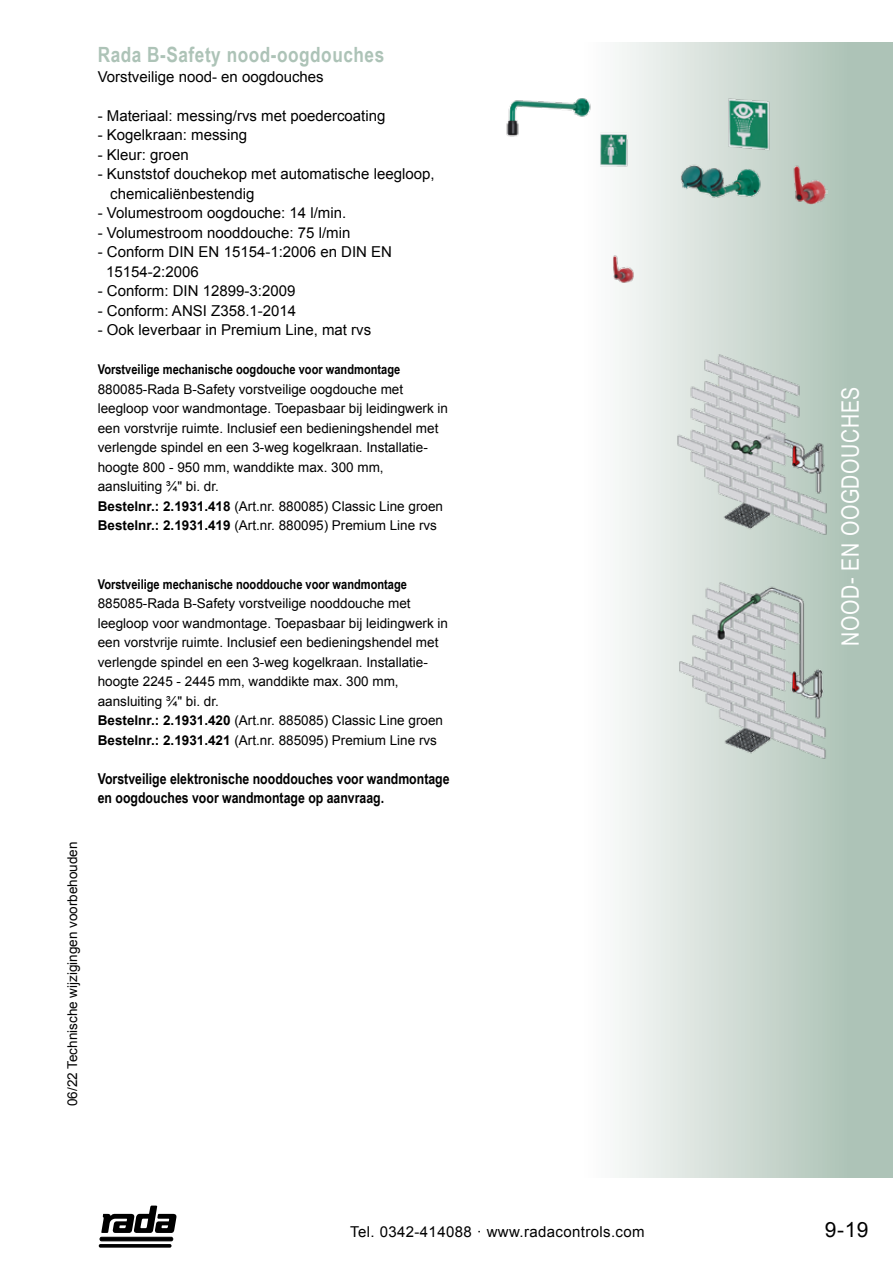
<style>
.page{position:relative;width:893px;height:1263px;background:#fff}
.page>*{position:absolute;margin:0;border:0;box-sizing:border-box;transform-origin:0 0}
.t1{font:24px "Arial Narrow";letter-spacing:.025em;color:#fff}
.t2{font:700 21px "Arial Narrow";letter-spacing:.025em;color:#adc3b7}
.t3{font:21px "Arial";color:#000}
.t4{font:15px/19.5px "Arial";color:#000}
.t5{font:700 15px/19.5px "Arial Narrow";color:#000}
.t6{font:15px "Arial";letter-spacing:.025em;color:#000}
.t7{font:13.5px/19.5px "Arial";color:#000}
.t8{font:700 13.5px "Arial Narrow";color:#000}
.s1{font-weight:700}
</style>
<div class="page">
<div style="left:472px;top:43px;width:421px;height:1135px;background:linear-gradient(to right,#fff,#aac0b3)"></div>
<div style="left:100px;top:1237px;width:73px;height:4px;background:#0a0a0a;border:1px solid #000;border-radius:2px"></div>
<hr style="left:99px;top:1244px;width:73px;height:3px;background:#000;border-radius:2px">
<svg style="left:101px;top:1205px;width:75px;height:28px"></svg>
<img style="left:474px;top:97px;width:187px;height:187px">
<img style="left:676px;top:79px;width:152px;height:152px">
<img style="left:658px;top:352px;width:187px;height:187px">
<img style="left:659px;top:575px;width:188px;height:188px">
<h2 class="t2" style="left:98px;top:39px;width:288px">Rada B-Safety nood-oogdouches</h2>
<p class="t4" style="left:98px;top:66px;width:227px">Vorstveilige nood- en oogdouches</p>
<p class="t4" style="left:98px;top:105px;width:289px">- Materiaal: messing/rvs met poedercoating</p>
<p class="t4" style="left:98px;top:125px;width:151px">- Kogelkraan: messing</p>
<p class="t4" style="left:98px;top:144px;width:92px">- Kleur: groen</p>
<p class="t4" style="left:110px;top:164px;width:326px;text-indent:-13px">- Kunststof douchekop met automatische leegloop, chemicaliënbestendig</p>
<p class="t4" style="left:98px;top:203px;width:250px">- Volumestroom oogdouche: 14 l/min.</p>
<p class="t4" style="left:98px;top:222px;width:254px">- Volumestroom nooddouche: 75 l/min</p>
<p class="t4" style="left:106px;top:242px;width:287px;text-indent:-8px">- Conform DIN EN 15154-1:2006 en DIN EN<br>15154-2:2006</p>
<p class="t4" style="left:98px;top:281px;width:199px">- Conform: DIN 12899-3:2009</p>
<p class="t4" style="left:98px;top:300px;width:200px">- Conform: ANSI Z358.1-2014</p>
<p class="t4" style="left:98px;top:320px;width:275px">- Ook leverbaar in Premium Line, mat rvs</p>
<p class="t8" style="left:98px;top:359px;width:304px">Vorstveilige mechanische oogdouche voor wandmontage</p>
<p class="t7" style="left:98px;top:379px;width:352px">880085-Rada B-Safety vorstveilige oogdouche met leegloop voor wandmontage. Toepasbaar bij leidingwerk in een vorstvrije ruimte. Inclusief een bedieningshendel met verlengde spindel en een 3-weg kogelkraan. Installatie&shy;hoogte 800 - 950 mm, wanddikte max. 300 mm, aansluiting ¾" bi. dr.<br><span class="s1">Bestelnr.: 2.1931.418</span> (Art.nr. 880085) Classic Line groen <span class="s1">Bestelnr.: 2.1931.419</span> (Art.nr. 880095) Premium Line rvs</p>
<p class="t7" style="left:63px;top:1106px;width:266px;rotate:-90deg">06/22 Technische wijzigingen voorbehouden</p>
<p class="t8" style="left:98px;top:573px;width:311px">Vorstveilige mechanische nooddouche voor wandmontage</p>
<p class="t7" style="left:98px;top:593px;width:352px">885085-Rada B-Safety vorstveilige nooddouche met leegloop voor wandmontage. Toepasbaar bij leidingwerk in een vorstvrije ruimte. Inclusief een bedieningshendel met verlengde spindel en een 3-weg kogelkraan. Installatie&shy;hoogte 2245 - 2445 mm, wanddikte max. 300 mm, aansluiting ¾" bi. dr.<br><span class="s1">Bestelnr.: 2.1931.420</span> (Art.nr. 885085) Classic Line groen <span class="s1">Bestelnr.: 2.1931.421</span> (Art.nr. 885095) Premium Line rvs</p>
<p class="t5" style="left:98px;top:768px;width:353px">Vorstveilige elektronische nooddouches voor wandmontage en oogdouches voor wandmontage op aanvraag.</p>
<p class="t6" style="left:350px;top:1222px;width:296px">Tel. 0342-414088 · www.radacontrols.com</p>
<h1 class="t1" style="left:833px;top:645px;width:261px;rotate:-90deg">NOOD- EN OOGDOUCHES</h1>
<h2 class="t3" style="left:825px;top:1215px;width:45px">9-19</h2>
</div>
